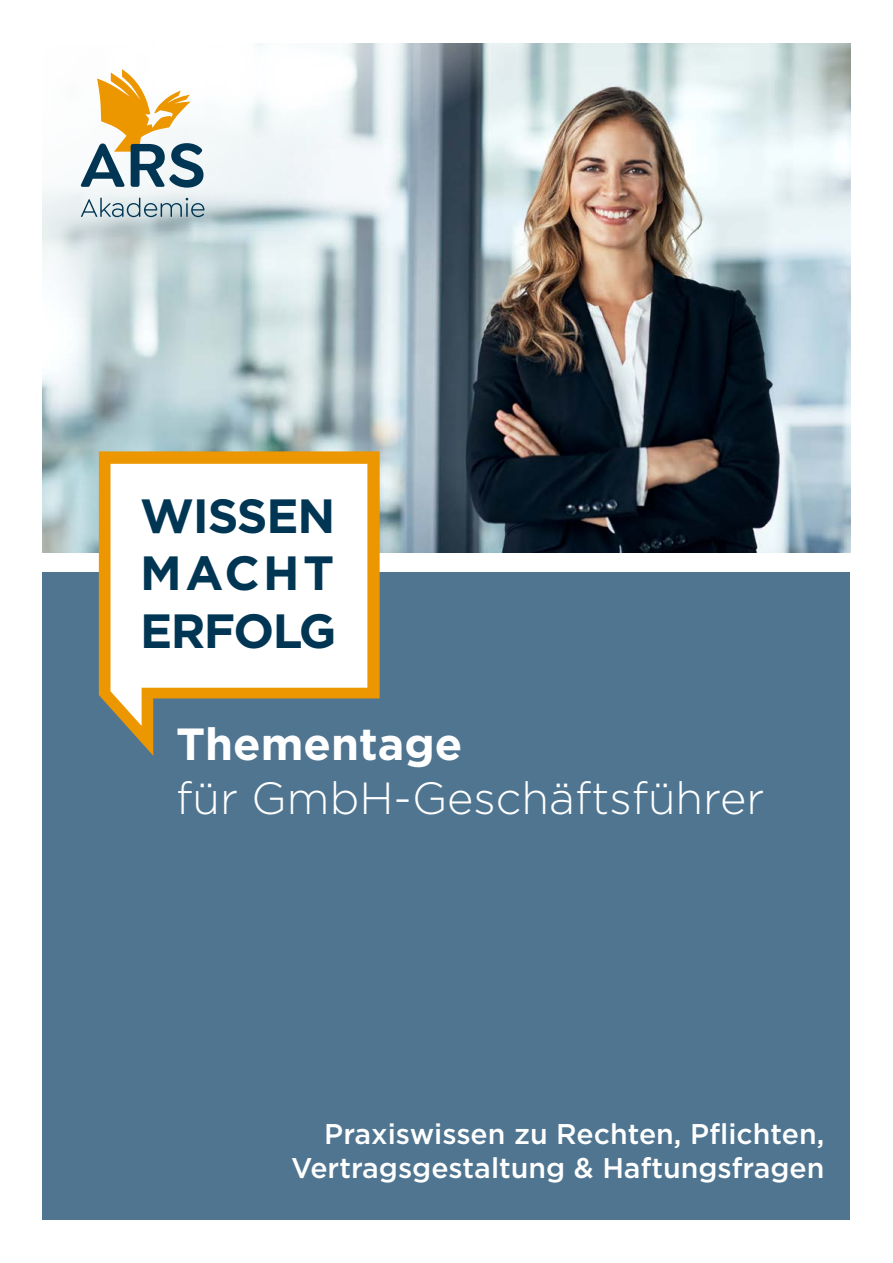
<style>
.page{position:relative;width:893px;height:1263px;background:#fff}
.page>*{position:absolute;margin:0;border:0;box-sizing:border-box;transform-origin:0 0}
.t1{font:700 48px/57.6px "Gotham";letter-spacing:-.025em;color:#003654;text-align:justify}
.t2{font:300 45px "Gotham";color:#fff}
.t3{font:700 45px "Gotham";color:#fff}
.t4{font:500 28.5px/34.2px "Gotham";color:#fff;text-align:right}
</style>
<div class="page">
<img style="left:43px;top:44px;width:807px;height:508px">
<div style="left:43px;top:572px;width:807px;height:648px;background:#4f7591"></div>
<svg style="left:99px;top:451px;width:281px;height:305px;fill:#fff"></svg>
<svg style="left:81px;top:197px;width:123px;height:20px;background:#b1c3ca"></svg>
<svg style="left:80px;top:69px;width:123px;height:119px"></svg>
<h1 class="t1" style="left:140px;top:487px;width:198px">WISSEN MACHT ERFOLG</h1>
<h2 class="t3" style="left:176px;top:714px;width:288px">Thementage</h2>
<h2 class="t2" style="left:176px;top:769px;width:590px">für GmbH-Geschäftsführer</h2>
<p class="t4" style="left:291px;top:1116px;width:535px">Praxiswissen zu Rechten, Pflichten,<br>Vertragsgestaltung &amp; Haftungsfragen</p>
</div>
